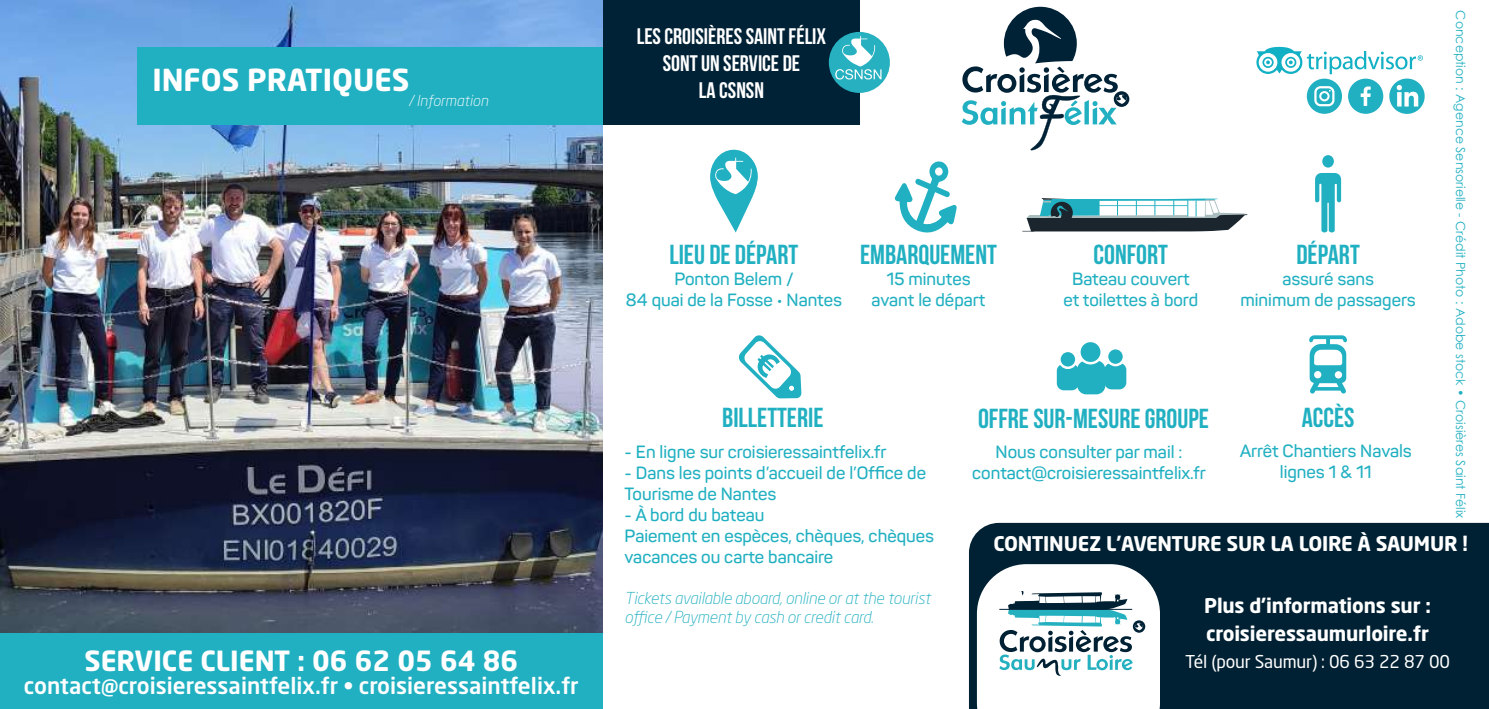
<style>
.page{position:relative;width:1489px;height:709px;background:#fff}
.page>*{position:absolute;margin:0;border:0;box-sizing:border-box;transform-origin:0 0}
.t1{font:700 30px "Neo Sans Std";color:#fff}
.t2{font:700 27.5px "Bebas Neue";color:#21b0c1}
.t3{font:700 27.5px "Neo Sans Std";color:#fff}
.t4{font:500 22.5px "Neo Sans Std";color:#fff}
.t5{font:700 22.5px/27px "Bebas Neue";color:#fff;text-align:center}
.t6{font:700 20px/27.5px "Neo Sans Std";letter-spacing:-.01em;color:#fff}
.t7{font:600 17.5px/21px "Panton";color:#21b0c1;text-align:center}
.t8{font:17.5px "Neo Sans Std";letter-spacing:-.01em;color:#fff}
.t9{font:italic 300 16.25px/19.5px "Neo Sans Std";letter-spacing:-.01em;color:#21b0c1}
.t10{font:italic 300 15px "Neo Sans Std";color:#fff}
.t11{font:12.5px "Century Gothic";color:#21b0c1}
</style>
<div class="page">
<div style="left:969px;top:523px;width:519px;height:186px;background:#002133"></div>
<img style="left:0;top:0;width:602px;height:633px">
<div style="left:0;top:633px;width:602px;height:76px;background:#21b0c1"></div>
<svg style="left:739px;top:335px;width:62px;height:63px"></svg>
<div style="left:1077px;top:360px;width:28px;height:34px;background:#21b0c1;border-radius:9px"></div>
<div style="left:1079px;top:341px;width:22px;height:22px;background:#21b0c1;border-radius:50%"></div>
<div style="left:1078px;top:340px;width:24px;height:24px;border:2px solid #fff;border-radius:50%"></div>
<div style="left:1104px;top:363px;width:22px;height:26px;background:#21b0c1;border-radius:7px"></div>
<svg style="left:1106px;top:348px;width:17px;height:17px"></svg>
<div style="left:1105px;top:347px;width:20px;height:19px;border:2px solid #fff;border-radius:50%"></div>
<div style="left:1056px;top:364px;width:22px;height:26px;background:#21b0c1;border-radius:7px"></div>
<svg style="left:1059px;top:351px;width:17px;height:17px"></svg>
<div style="left:1058px;top:349px;width:19px;height:20px;border:2px solid #fff;border-radius:50%"></div>
<svg style="left:894px;top:161px;width:63px;height:72px"></svg>
<svg style="left:710px;top:149px;width:48px;height:83px"></svg>
<svg style="left:1315px;top:173px;width:25px;height:60px"></svg>
<div style="left:1322px;top:155px;width:11px;height:13px;background:#21b0c1;border-radius:50%"></div>
<svg style="left:1113px;top:91px;width:16px;height:16px"></svg>
<svg style="left:961px;top:7px;width:165px;height:144px"></svg>
<svg style="left:1022px;top:198px;width:225px;height:34px"></svg>
<svg style="left:1309px;top:335px;width:37px;height:58px"></svg>
<div style="left:602px;top:0;width:257px;height:125px;background:#002236"></div>
<div style="left:828px;top:32px;width:61px;height:61px;background:#26b0c0;border-radius:50%"></div>
<svg style="left:835px;top:36px;width:46px;height:43px"></svg>
<svg style="left:976px;top:564px;width:183px;height:145px"></svg>
<div style="left:137px;top:47px;width:465px;height:78px;background:#21b0c1"></div>
<svg style="left:1256px;top:47px;width:168px;height:67px"></svg>
<h1 class="t1" style="left:152px;top:61px;width:258px">INFOS PRATIQUES</h1>
<p class="t10" style="left:408px;top:92px;width:81px">/ Information</p>
<h2 class="t3" style="left:84px;top:643px;width:435px">SERVICE CLIENT : 06 62 05 64 86</h2>
<p class="t4" style="left:24px;top:671px;width:556px">contact@croisieressaintfelix.fr • croisieressaintfelix.fr</p>
<p class="t11" style="left:1469px;top:10px;width:509px;rotate:90deg">Conception : Agence Sensorielle - Crédit Photo : Adobe stock • Croisières Saint Félix</p>
<p class="t5" style="left:636px;top:22px;width:191px">LES CROISIÈRES SAINT FÉLIX<br>SONT UN SERVICE DE<br>LA CSNSN</p>
<h2 class="t2" style="left:669px;top:240px;width:130px">LIEU DE DÉPART</h2>
<p class="t7" style="left:626px;top:268px;width:217px">Ponton Belem /<br>84 quai de la Fosse • Nantes</p>
<h2 class="t2" style="left:1296px;top:240px;width:65px">DÉPART</h2>
<p class="t7" style="left:1240px;top:268px;width:177px">assuré sans<br>minimum de passagers</p>
<h2 class="t2" style="left:860px;top:239px;width:138px">EMBARQUEMENT</h2>
<p class="t7" style="left:871px;top:268px;width:115px">15 minutes avant le départ</p>
<h2 class="t2" style="left:1093px;top:239px;width:76px">CONFORT</h2>
<p class="t7" style="left:1063px;top:268px;width:136px">Bateau couvert et toilettes à bord</p>
<h2 class="t2" style="left:1301px;top:402px;width:54px">ACCÈS</h2>
<p class="t7" style="left:1239px;top:440px;width:173px">Arrêt Chantiers Navals lignes 1 &amp; 11</p>
<h2 class="t2" style="left:722px;top:402px;width:103px">BILLETTERIE</h2>
<h2 class="t2" style="left:978px;top:403px;width:232px">OFFRE SUR-MESURE GROUPE</h2>
<p class="t7" style="left:624px;top:441px;width:263px">- En ligne sur croisieressaintfelix.fr</p>
<p class="t7" style="left:624px;top:462px;width:303px;text-align:left">- Dans les points d’accueil de l’Office de<br>Tourisme de Nantes</p>
<p class="t7" style="left:624px;top:504px;width:311px;text-align:left">- À bord du bateau<br>Paiement en espèces, chèques, chèques vacances ou carte bancaire</p>
<p class="t9" style="left:624px;top:588px;width:307px">Tickets available aboard, online or at the tourist office / Payment by cash or credit card.</p>
<p class="t7" style="left:972px;top:441px;width:235px">Nous consulter par mail : contact@croisieressaintfelix.fr</p>
<p class="t6" style="left:993px;top:529px;width:476px">CONTINUEZ L’AVENTURE SUR LA LOIRE À SAUMUR !</p>
<p class="t6" style="left:1204px;top:591px;width:228px">Plus d’informations sur : croisieressaumurloire.fr</p>
<p class="t8" style="left:1185px;top:651px;width:266px">Tél (pour Saumur) : 06 63 22 87 00</p>
</div>
